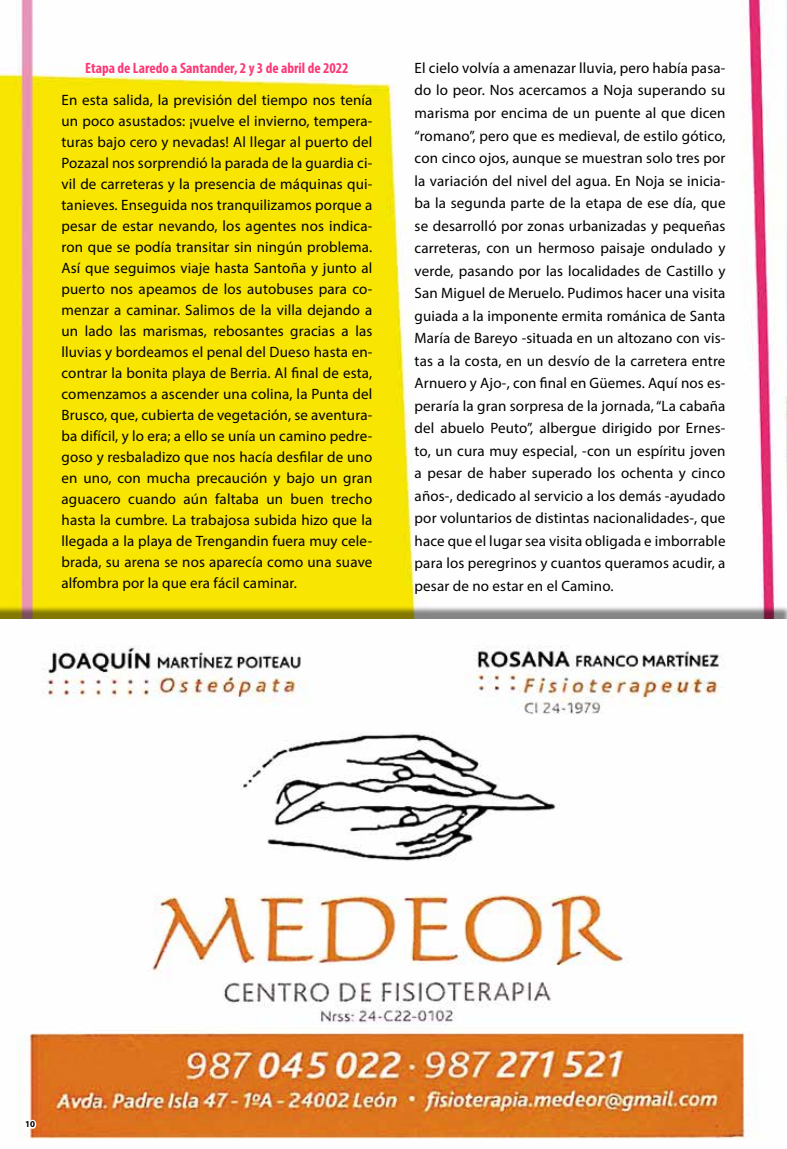
<style>
.page{position:relative;width:787px;height:1149px;background:#fff}
.page>*{position:absolute;margin:0;border:0;box-sizing:border-box;transform-origin:0 0}
.t1{font:15px/21px "Myriad Pro";letter-spacing:.01em;color:#000;text-align:justify}
.t2{font:700 condensed 15px "Myriad Pro";color:#fc3878}
.t3{font:700 9px "Myriad Pro";color:#000}
</style>
<div class="page">
<img style="left:0;top:0;width:787px;height:606px">
<div style="left:0;top:606px;width:787px;height:542px;background:#000;opacity:.48"></div>
<img style="left:0;top:619px;width:786px;height:529px">
<div style="left:29px;top:1119px;width:7px;height:9px;border:3px solid #fff;border-radius:50%"></div>
<svg style="left:22px;top:1117px;width:13px;height:12px"></svg>
<p class="t2" style="left:85px;top:59px;width:265px">Etapa de Laredo a Santander, 2 y 3 de abril de 2022</p>
<p class="t1" style="left:61px;top:89px;width:312px">En esta salida, la previsión del tiempo nos tenía un poco asustados: ¡vuelve el invierno, tempera&shy;turas bajo cero y nevadas! Al llegar al puerto del Pozazal nos sorprendió la parada de la guardia ci&shy;vil de carreteras y la presencia de máquinas qui&shy;tanieves. Enseguida nos tranquilizamos porque a pesar de estar nevando, los agentes nos indica&shy;ron que se podía transitar sin ningún problema.<br>Así que seguimos viaje hasta Santoña y junto al puerto nos apeamos de los autobuses para co&shy;menzar a caminar. Salimos de la villa dejando a un lado las marismas, rebosantes gracias a las lluvias y bordeamos el penal del Dueso hasta en&shy;contrar la bonita playa de Berria. Al final de esta, comenzamos a ascender una colina, la Punta del Brusco, que, cubierta de vegetación, se aventura&shy;ba difícil, y lo era; a ello se unía un camino pedre&shy;goso y resbaladizo que nos hacía desfilar de uno en uno, con mucha precaución y bajo un gran aguacero cuando aún faltaba un buen trecho hasta la cumbre. La trabajosa subida hizo que la llegada a la playa de Trengandin fuera muy cele&shy;brada, su arena se nos aparecía como una suave alfombra por la que era fácil caminar.</p>
<p class="t1" style="left:414px;top:56px;width:312px;line-height:22.5px">El cielo volvía a amenazar lluvia, pero había pasa&shy;do lo peor. Nos acercamos a Noja superando su marisma por encima de un puente al que dicen “romano”, pero que es medieval, de estilo gótico, con cinco ojos, aunque se muestran solo tres por la variación del nivel del agua. En Noja se inicia&shy;ba la segunda parte de la etapa de ese día, que se desarrolló por zonas urbanizadas y pequeñas carreteras, con un hermoso paisaje ondulado y verde, pasando por las localidades de Castillo y San Miguel de Meruelo. Pudimos hacer una visita guiada a la imponente ermita románica de Santa María de Bareyo -situada en un altozano con vis&shy;tas a la costa, en un desvío de la carretera entre Arnuero y Ajo-, con final en Güemes. Aquí nos es&shy;peraría la gran sorpresa de la jornada, “La cabaña del abuelo Peuto”, albergue dirigido por Ernes&shy;to, un cura muy especial, -con un espíritu joven a pesar de haber superado los ochenta y cinco años-, dedicado al servicio a los demás -ayudado por voluntarios de distintas nacionalidades-, que hace que el lugar sea visita obligada e imborrable para los peregrinos y cuantos queramos acudir, a pesar de no estar en el Camino.</p>
<p class="t3" style="left:25px;top:1117px;width:11px">10</p>
</div>
